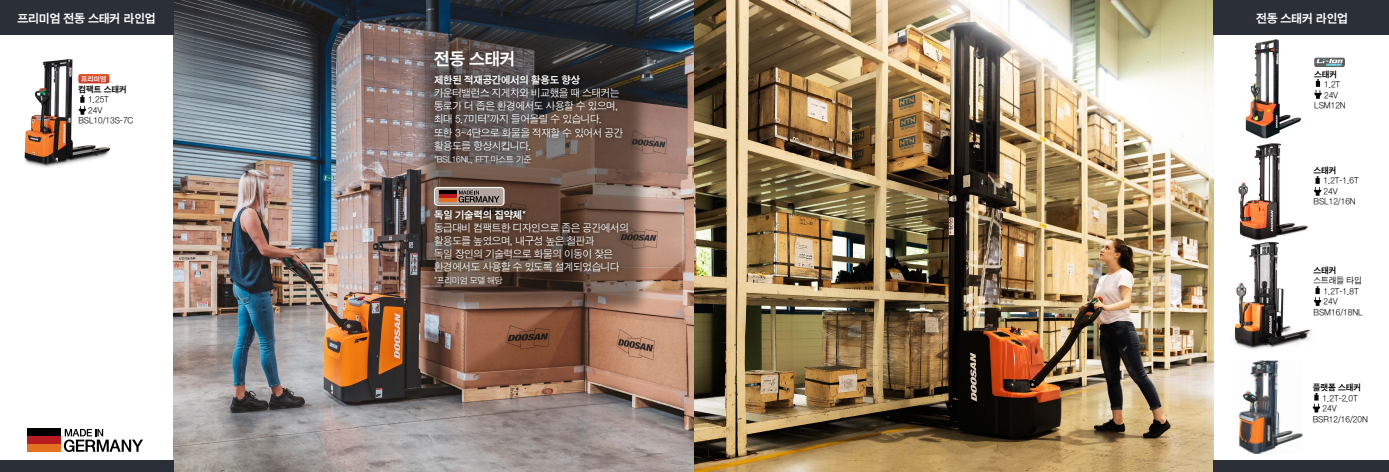
<style>
.page{position:relative;width:1389px;height:472px;background:#fff}
.page>*{position:absolute;margin:0;border:0;box-sizing:border-box;transform-origin:0 0}
.t1{font:17.5px "SD Gothic c Bd";color:#fff}
.t2{font:12.25px "SD Gothic c Bd";letter-spacing:-.025em;color:#fff}
.t3{font:10.5px/13.1px "SD Gothic a Lt";letter-spacing:-.025em;color:#fff}
.t4{font:10.5px "SD Gothic c Bd";letter-spacing:-.025em;color:#fff}
.t5{font:8.75px/10.5px "SD Gothic a Lt";letter-spacing:-.005em;color:#000;text-align:center}
.t6{font:8.75px "SD Gothic a Lt";letter-spacing:-.025em;color:#fff}
.t7{font:8.75px "SD Gothic c Bd";letter-spacing:-.005em;color:#000}
.t8{font:7px "SD Gothic c Bd";color:#fff}
</style>
<div class="page">
<img style="left:24px;top:59px;width:86px;height:108px">
<img style="left:174px;top:0;width:1040px;height:471px">
<div style="left:429px;top:70px;width:199px;height:98px;background:#000;opacity:.75"></div>
<svg style="left:79px;top:95px;width:7px;height:20px"></svg>
<svg style="left:78px;top:74px;width:31px;height:9px"></svg>
<div style="left:27px;top:428px;width:34px;height:8px;background:#040000"></div>
<div style="left:27px;top:436px;width:34px;height:7px;background:#b81c22"></div>
<div style="left:27px;top:443px;width:34px;height:8px;background:#e37121"></div>
<svg style="left:64px;top:429px;width:79px;height:22px"></svg>
<div style="left:429px;top:204px;width:204px;height:86px;background:#000;opacity:.75"></div>
<svg style="left:434px;top:187px;width:71px;height:19px"></svg>
<div style="left:0;top:0;width:174px;height:35px;background:#2b3038"></div>
<div style="left:0;top:460px;width:174px;height:11px;background:#2b3038"></div>
<img style="left:1234px;top:242px;width:83px;height:107px">
<img style="left:1238px;top:143px;width:76px;height:98px">
<svg style="left:1314px;top:176px;width:7px;height:19px"></svg>
<svg style="left:1314px;top:286px;width:7px;height:19px"></svg>
<div style="left:1214px;top:0;width:175px;height:35px;background:#2b3038"></div>
<div style="left:1214px;top:460px;width:175px;height:11px;background:#2b3038"></div>
<img style="left:1239px;top:360px;width:64px;height:93px">
<svg style="left:1313px;top:393px;width:7px;height:19px"></svg>
<svg style="left:1314px;top:79px;width:8px;height:20px"></svg>
<img style="left:1245px;top:39px;width:56px;height:100px">
<div style="left:1314px;top:58px;width:31px;height:9px;background:#606060;border-radius:2px"></div>
<svg style="left:1316px;top:59px;width:27px;height:7px"></svg>
<p class="t2" style="left:18px;top:12px;width:140px">프리미엄 전동 스태커 라인업</p>
<p class="t8" style="left:81px;top:75px;width:27px">프리미엄</p>
<p class="t7" style="left:78px;top:85px;width:50px">컴팩트 스태커</p>
<p class="t5" style="left:88px;top:94px;width:22px">1.25T</p>
<p class="t5" style="left:88px;top:105px;width:16px">24V</p>
<p class="t5" style="left:78px;top:115px;width:57px">BSL10/13S-7C</p>
<h1 class="t1" style="left:434px;top:50px;width:83px">전동 스태커</h1>
<p class="t4" style="left:434px;top:74px;width:148px">제한된 적재공간에서의 활용도 향상</p>
<p class="t3" style="left:434px;top:86px;width:191px">카운터밸런스 지게차와 비교했을 때 스태커는 통로가 더 좁은 환경에서도 사용할 수 있으며, 최대 5.7미터*까지 들어올릴 수 있습니다. 또한 3~4단으로 화물을 적재할 수 있어서 공간 활용도를 향상시킵니다.</p>
<p class="t6" style="left:434px;top:155px;width:99px">*BSL16NL, FFT 마스트 기준</p>
<p class="t4" style="left:434px;top:209px;width:93px">독일 기술력의 집약체*</p>
<p class="t3" style="left:434px;top:221px;width:196px">동급대비 컴팩트한 디자인으로 좁은 공간에서의 활용도를 높였으며, 내구성 높은 철판과<br>독일 장인의 기술력으로 화물의 이동이 잦은 환경에서도 사용할 수 있도록 설계되었습니다</p>
<p class="t6" style="left:434px;top:276px;width:70px">*프리미엄 모델 해당</p>
<p class="t2" style="left:1256px;top:12px;width:94px">전동 스태커 라인업</p>
<p class="t7" style="left:1314px;top:69px;width:25px">스태커</p>
<p class="t5" style="left:1314px;top:79px;width:33px">1.2T<br>24V<br>LSM12N</p>
<p class="t7" style="left:1314px;top:166px;width:25px">스태커</p>
<p class="t5" style="left:1323px;top:175px;width:37px">1.2T-1.6T</p>
<p class="t5" style="left:1323px;top:186px;width:16px">24V</p>
<p class="t5" style="left:1314px;top:196px;width:44px">BSL12/16N</p>
<p class="t7" style="left:1314px;top:265px;width:25px">스태커</p>
<p class="t5" style="left:1314px;top:275px;width:50px">스트래들 타입</p>
<p class="t5" style="left:1323px;top:285px;width:37px">1.2T-1.8T</p>
<p class="t5" style="left:1323px;top:296px;width:16px">24V</p>
<p class="t5" style="left:1314px;top:306px;width:51px">BSM16/18NL</p>
<p class="t7" style="left:1313px;top:382px;width:50px">플랫폼 스태커</p>
<p class="t5" style="left:1323px;top:392px;width:37px">1.2T-2.0T</p>
<p class="t5" style="left:1323px;top:403px;width:16px">24V</p>
<p class="t5" style="left:1313px;top:413px;width:57px">BSR12/16/20N</p>
</div>
